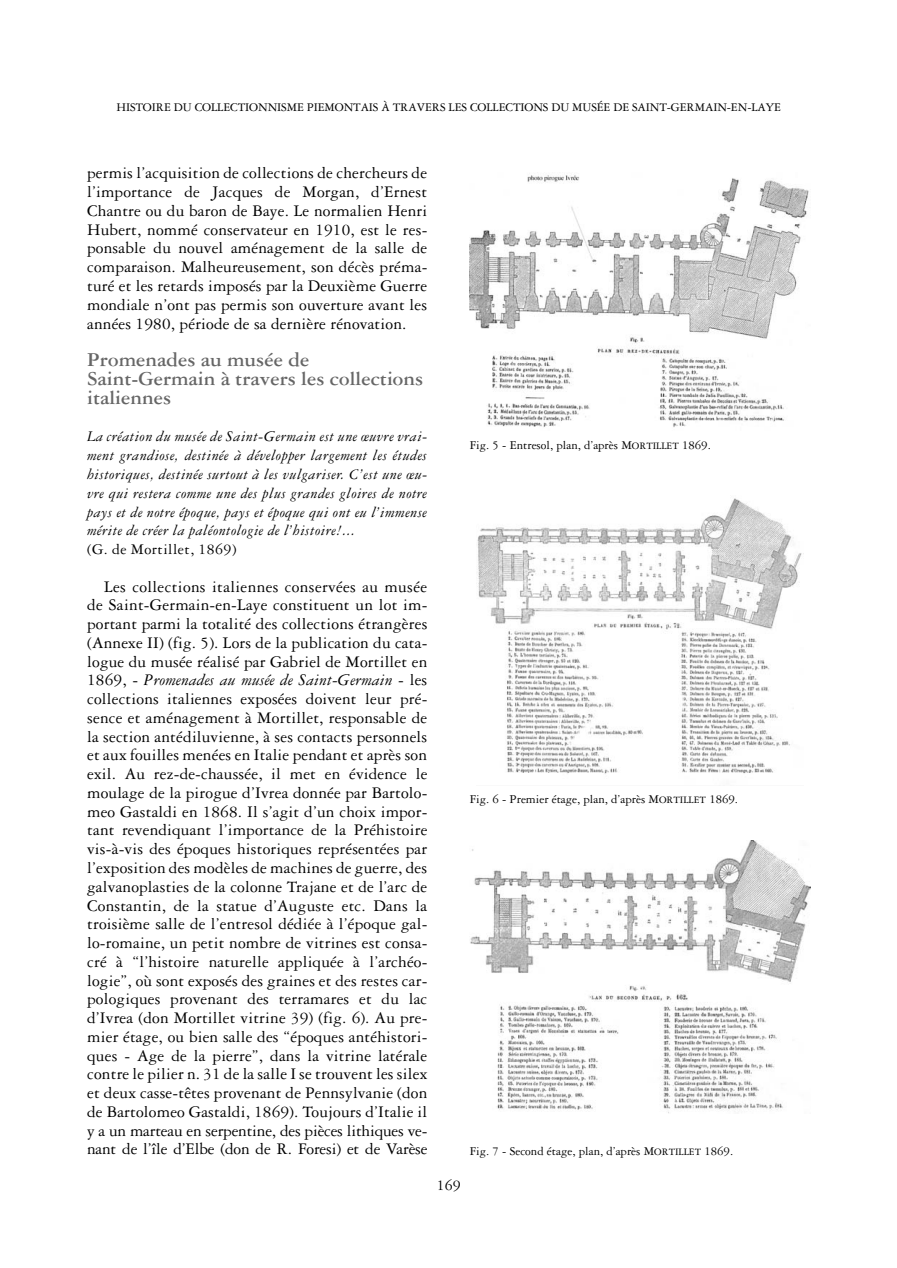
<style>
.page{position:relative;width:897px;height:1268px;background:#fff}
.page>*{position:absolute;margin:0;border:0;box-sizing:border-box;transform-origin:0 0}
.t1{font:700 21px/18.8px "Garamond Three";color:#666}
.t2{font:17.25px/18.8px "Garamond Three";color:#000;text-align:justify}
.t3{font:italic 15.75px/18.8px "Garamond Three";letter-spacing:.03em;color:#000;text-align:justify}
.t4{font:15.75px "Garamond Three";letter-spacing:.035em;color:#000}
.t5{font:12.75px "Garamond Three";color:#000}
.t6{font:12.45px "Garamond Three";letter-spacing:-.01em;color:#000}
.s1{font-style:italic}
.s2{font-size:10.5px}
</style>
<div class="page">
<img style="left:470px;top:175px;width:339px;height:252px">
<img style="left:477px;top:498px;width:325px;height:276px">
<img style="left:470px;top:840px;width:340px;height:270px">
<p class="t6" style="left:116px;top:101px;width:666px">HI STO I RE DU COL LEC TION NI SME PIE MON TA IS À TRA VERS LES COL LEC TIONS DU MU SÉE DE SA INT-GER MA IN-EN-LAYE</p>
<p class="t2" style="left:87px;top:165px;width:342px">per mis l’ac qui si tion de col lec tions de cher cheurs de l’im por tance de Jac ques de Mor gan, d’Ernest Chantre ou du ba ron de Baye. Le nor ma lien Hen ri Hu bert, nom mé conser va teur en 1910, est le res - pon sable du nou vel amé na ge ment de la salle de com pa rai son. Mal heu reu se ment, son dé cès pré ma - tu ré et les re tards im po sés par la Deuxième Guerre mon diale n’ont pas per mis son ou ver ture avant les an nées 1980, pé riode de sa der nière ré no va tion.</p>
<p class="t1" style="left:87px;top:351px;width:338px">Promenades au musée de<br>Saint-Germain à travers les collections italiennes</p>
<p class="t3" style="left:87px;top:428px;width:342px">La cré a tion du mu sée de Sa int-Ger ma in est une œu vre vra i - ment gran dio se, de sti née à dé ve lop per lar ge ment les étu des hi sto ri ques, de sti née sur to ut à les vul ga ri ser. C’est une œu - vre qui re ste ra com me une des plus gran des glo i res de no tre pays et de no tre épo que, pays et épo que qui ont eu l’im men se mé ri te de cré er la pa lé on to lo gie de l’hi sto i re!...</p>
<p class="t4" style="left:87px;top:542px;width:151px">(G. de Mor til let, 1869)</p>
<p class="t2" style="left:87px;top:578px;width:342px;text-indent:17px">Les col lec tions ita lien nes conser vées au musée de Saint-Ger main-en-Laye cons ti tuent un lot im - por tant parmi la to ta li té des col lec tions étran gè res (Annexe II) (fig. 5). Lors de la pu bli ca tion du ca ta - logue du musée réa li sé par Ga briel de Mor til let en 1869, - <span class="s1">Pro me na des au musée de Saint-Ger main</span> - les col lec tions ita lien nes ex po sées doi vent leur pré - sence et amé na ge ment à Mor til let, res pon sable de la sec tion an té di lu vienne, à ses contacts per son nels et aux fouil les me nées en Italie pen dant et après son exil. Au rez-de-chaussée, il met en évi dence le mou lage de la pi rogue d’Ivrea donnée par Bar to lo - meo Gas tal di en 1868. Il s’a git d’un choix im por - tant re ven di quant l’im por tance de la Pré his toire vis-à-vis des épo ques his to ri ques re pré sen tées par l’ex po si tion des mo dè les de ma chi nes de guerre, des gal va no plas ties de la co lonne Tra jane et de l’arc de Cons tan tin, de la statue d’Au guste etc. Dans la troi sième salle de l’en tre sol dédiée à l’é poque gal - lo-ro maine, un pe tit nombre de vi tri nes est consa - cré à “l’his toire na tu relle ap pliquée à l’ar chéo - logie”, où sont ex po sés des grai nes et des res tes car - po lo gi ques pro ve nant des ter ra ma res et du lac d’Ivrea (don Mor til let vi trine 39) (fig. 6). Au pre - mier étage, ou bien salle des “épo ques an té his to ri - ques - Age de la pierre”, dans la vi trine la té rale contre le pi lier n. 31 de la salle I se trou vent les si lex et deux casse-tê tes pro ve nant de Penn syl vanie (don de Bar to lo meo Gas tal di, 1869). Tou jours d’Italie il y a un mar teau en ser pen tine, des piè ces li thi ques ve - nant de l’île d’Elbe (don de R. Fo re si) et de Va rèse</p>
<p class="t5" style="left:470px;top:439px;width:242px">Fig. 5 - Entre sol, plan, d’a près M<span class="s2">OR TIL LET</span> 1869.</p>
<p class="t5" style="left:470px;top:793px;width:270px">Fig. 6 - Pre mier éta ge, plan, d’a près M<span class="s2">OR TIL LET</span> 1869.</p>
<p class="t4" style="left:437px;top:1178px;width:25px">169</p>
<p class="t5" style="left:470px;top:1145px;width:265px">Fig. 7 - Se cond éta ge, plan, d’a près M<span class="s2">OR TIL LET</span> 1869.</p>
</div>
